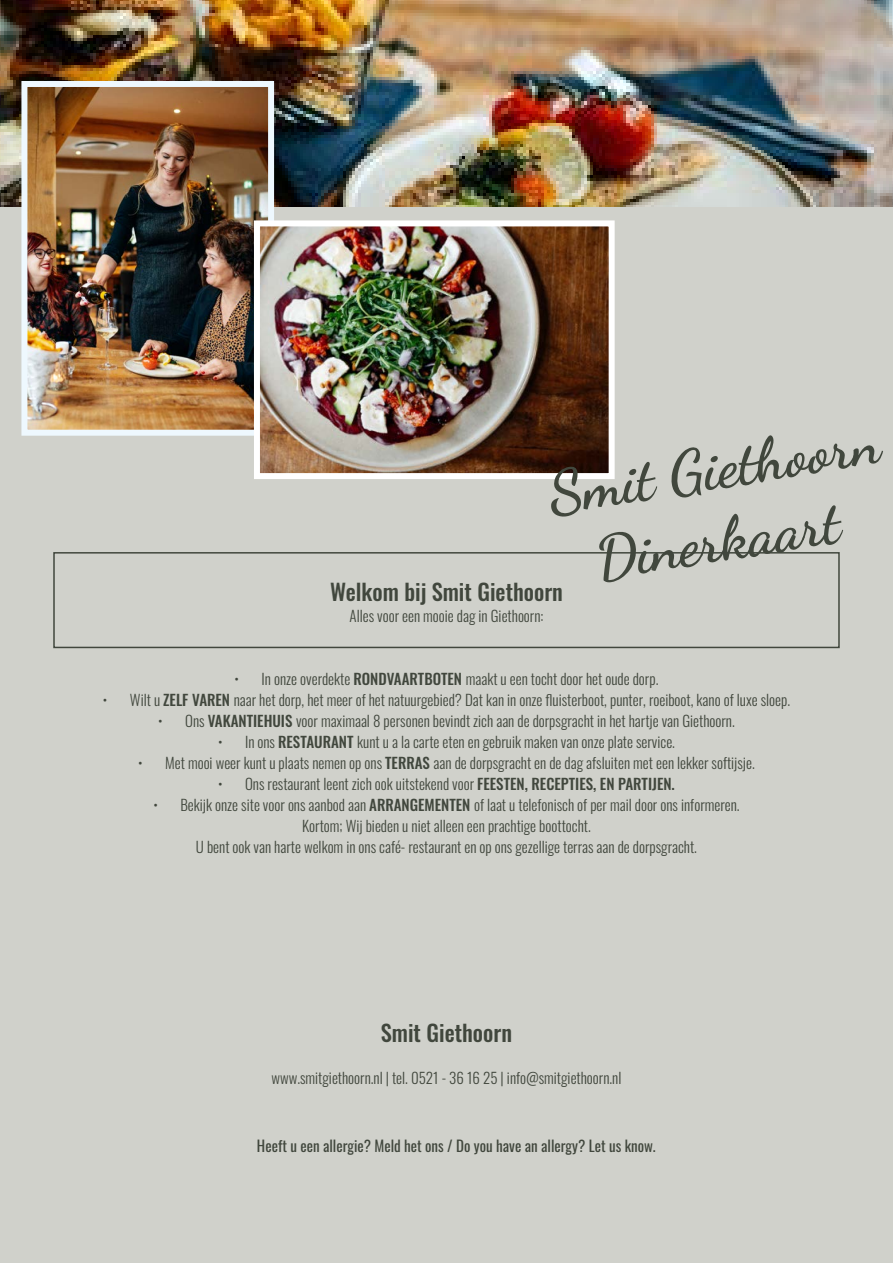
<style>
.page{position:relative;width:893px;height:1263px;background:#d0d1cb}
.page>*{position:absolute;margin:0;border:0;box-sizing:border-box;transform-origin:0 0}
.t1{font:700 60px/72px "Dancing Script";color:#41473d;text-align:center}
.t2{font:500 22.5px "Oswald";color:#41473d}
.t3{font:300 15px/21px "Oswald";color:#41473d;text-align:center}
.t4{font:15px "Oswald";color:#41473d}
.s1{font-weight:500}
</style>
<div class="page">
<div style="left:53px;top:552px;width:787px;height:96px;border:2px solid #41473d"></div>
<img style="left:0;top:0;width:893px;height:206px">
<img style="left:28px;top:88px;width:239px;height:341px">
<div style="left:21px;top:81px;width:253px;height:355px;border:6px solid #eef8fe"></div>
<img style="left:261px;top:227px;width:347px;height:245px">
<div style="left:254px;top:220px;width:361px;height:259px;border:6px solid #fff"></div>
<h1 class="t1" style="left:543px;top:458px;width:336px;rotate:-9deg">Smit Giethoor n<br>Dinerkaart</h1>
<h2 class="t2" style="left:330px;top:571px;width:234px">Welkom bij Smit Giethoorn</h2>
<p class="t3" style="left:350px;top:604px;width:195px">Alles voor een mooie dag in Giethoorn:</p>
<p class="t3" style="left:235px;top:667px;width:425px">• In onze overdekte <span class="s1">RONDVAARTBOTEN</span> maakt u een tocht door het oude dorp.</p>
<p class="t3" style="left:103px;top:688px;width:689px">• Wilt u <span class="s1">ZELF VAREN</span> naar het dorp, het meer of het natuurgebied? Dat kan in onze fluisterboot, punter, roeiboot, kano of luxe sloep.</p>
<p class="t3" style="left:158px;top:709px;width:578px">• Ons <span class="s1">VAKANTIEHUIS</span> voor maximaal 8 personen bevindt zich aan de dorpsgracht in het hartje van Giethoorn.</p>
<p class="t3" style="left:218px;top:730px;width:458px">• In ons <span class="s1">RESTAURANT</span> kunt u a la carte eten en gebruik maken van onze plate service.</p>
<p class="t3" style="left:138px;top:751px;width:618px">• Met mooi weer kunt u plaats nemen op ons <span class="s1">TERRAS</span> aan de dorpsgracht en de dag afsluiten met een lekker softijsje.</p>
<p class="t3" style="left:218px;top:772px;width:458px">• Ons restaurant leent zich ook uitstekend voor <span class="s1">FEESTEN, RECEPTIES, EN PARTIJEN.</span></p>
<p class="t3" style="left:153px;top:793px;width:588px">• Bekijk onze site voor ons aanbod aan <span class="s1">ARRANGEMENTEN</span> of laat u telefonisch of per mail door ons informeren.<br>Kortom; Wij bieden u niet alleen een prachtige boottocht.<br>U bent ook van harte welkom in ons café- restaurant en op ons gezellige terras aan de dorpsgracht.</p>
<h2 class="t2" style="left:381px;top:1012px;width:133px">Smit Giethoorn</h2>
<p class="t3" style="left:272px;top:1066px;width:351px">www.smitgiethoorn.nl | tel. 0521 - 36 16 25 | info@smitgiethoorn.nl</p>
<p class="t4" style="left:257px;top:1132px;width:400px">Heeft u een allergie? Meld het ons / Do you have an allergy? Let us know.</p>
</div>
